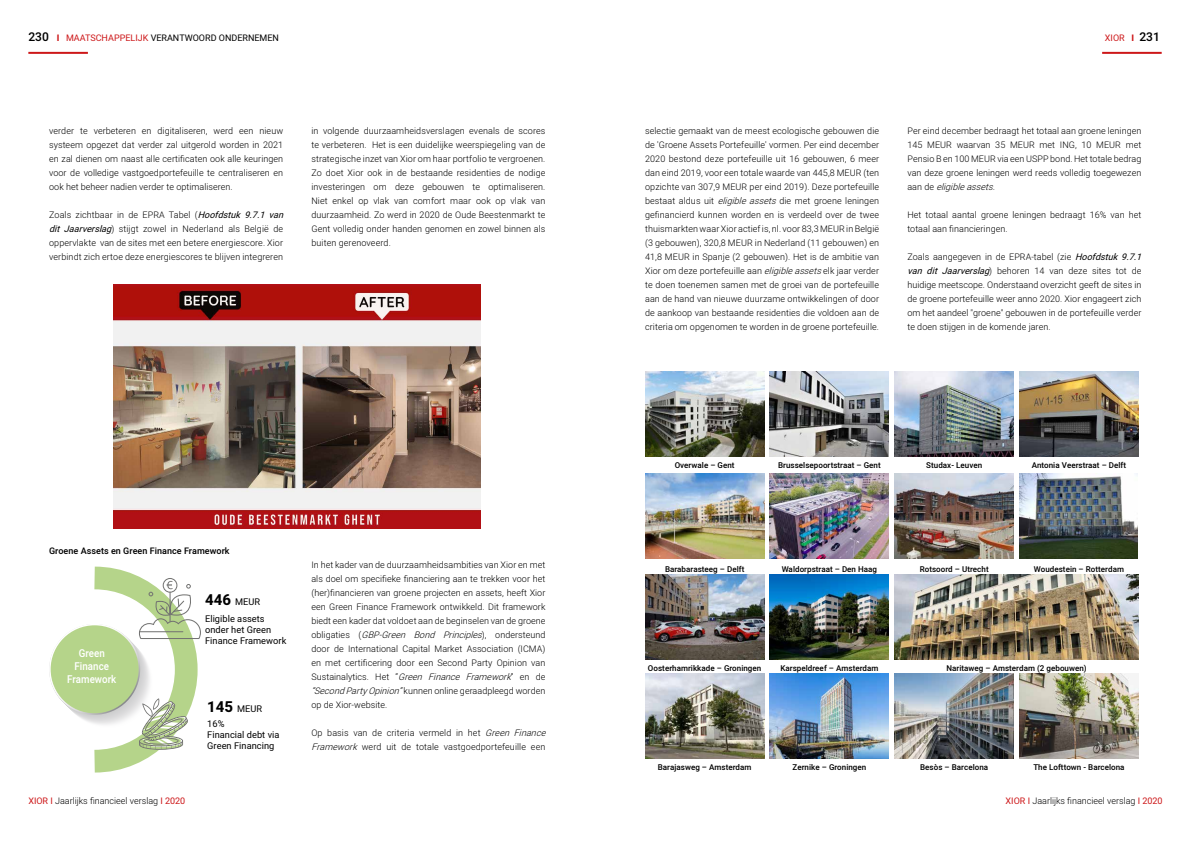
<style>
.page{position:relative;width:1191px;height:842px;background:#fff}
.page>*{position:absolute;margin:0;border:0;box-sizing:border-box;transform-origin:0 0}
.t1{font:500 10.8px/13.2px "Heebo";letter-spacing:.005em;color:#fff;text-align:center;scale:.9 1}
.t2{font:9.2px/11.1px "Heebo";letter-spacing:.005em;color:#000}
.t3{font:300 9px/14px "Heebo";letter-spacing:.005em;color:#000;text-align:justify}
.t4{font:9px "Heebo";color:#000}
.t5{font:500 9px "Heebo";letter-spacing:.005em;color:#000}
.t6{font:9px "Heebo";color:#cd1719}
.t7{font:500 8px "Heebo";letter-spacing:.005em;color:#000}
.s1{font-weight:500;font-size:12px}
.s2{font-weight:800;color:#cd1719}
.s3{color:#cd1719}
.s4{font-weight:400;font-style:italic}
.s5{font-weight:700;font-size:15px}
.s6{font-style:italic}
.s7{font-weight:800}
.s8{font-weight:500;font-size:12px;color:#000}
.s9{font-weight:400;color:#cd1719}
</style>
<div class="page">
<hr style="left:28px;top:52px;width:60px;height:2px;background:#cd1719">
<hr style="left:1102px;top:52px;width:59px;height:2px;background:#cd1719">
<img style="left:645px;top:371px;width:119px;height:85px">
<img style="left:770px;top:371px;width:119px;height:85px">
<img style="left:894px;top:371px;width:119px;height:85px">
<img style="left:1019px;top:371px;width:119px;height:85px">
<img style="left:645px;top:473px;width:119px;height:85px">
<img style="left:770px;top:473px;width:119px;height:85px">
<img style="left:894px;top:473px;width:119px;height:85px">
<img style="left:1019px;top:473px;width:118px;height:85px">
<img style="left:645px;top:575px;width:119px;height:85px">
<img style="left:770px;top:575px;width:119px;height:85px">
<img style="left:894px;top:575px;width:244px;height:85px">
<img style="left:645px;top:674px;width:119px;height:85px">
<img style="left:770px;top:674px;width:119px;height:85px">
<img style="left:894px;top:674px;width:119px;height:85px">
<img style="left:1019px;top:674px;width:119px;height:85px">
<img style="left:114px;top:284px;width:367px;height:245px">
<svg style="left:49px;top:624px;width:91px;height:91px"></svg>
<div style="left:51px;top:625px;width:88px;height:88px;background:#b5d48a;border-radius:50%"></div>
<svg style="left:72px;top:566px;width:129px;height:207px"></svg>
<p class="t4" style="left:28px;top:31px;width:252px"><span class="s1">230</span> <span class="s2">I</span> <span class="s3">MAATSCHAPPELIJK</span> VERANTWOORD ONDERNEMEN</p>
<p class="t3" style="left:49px;top:124px;width:235px">verder te verbeteren en digitaliseren, werd een nieuw systeem opgezet dat verder zal uitgerold worden in 2021 en zal dienen om naast alle certificaten ook alle keuringen voor de volledige vastgoedportefeuille te centraliseren en ook het beheer nadien verder te optimaliseren.</p>
<p class="t3" style="left:49px;top:208px;width:239px;text-align:left">Zoals zichtbaar in de EPRA Tabel (<span class="s4">Hoofdstuk 9.7.1 van dit Jaarverslag</span>) stijgt zowel in Nederland als België de oppervlakte van de sites met een betere energiescore. Xior verbindt zich ertoe deze energiescores te blijven integreren</p>
<p class="t3" style="left:311px;top:124px;width:235px">in volgende duurzaamheidsverslagen evenals de scores te verbeteren. Het is een duidelijke weerspiegeling van de strategische inzet van Xior om haar portfolio te vergroenen.<br>Zo doet Xior ook in de bestaande residenties de nodige investeringen om deze gebouwen te optimaliseren.<br>Niet enkel op vlak van comfort maar ook op vlak van duurzaamheid. Zo werd in 2020 de Oude Beestenmarkt te Gent volledig onder handen genomen en zowel binnen als buiten gerenoveerd.</p>
<p class="t5" style="left:49px;top:545px;width:182px">Groene Assets en Green Finance Framework</p>
<p class="t2" style="left:205px;top:596px;width:57px"><span class="s5">446</span> MEUR</p>
<p class="t1" style="left:67px;top:646px;width:56px">Green<br>Finance<br>Framework</p>
<p class="t2" style="left:205px;top:613px;width:83px">Eligible assets onder het Green<br>Finance Framework</p>
<p class="t2" style="left:207px;top:703px;width:57px"><span class="s5">145</span> MEUR</p>
<p class="t2" style="left:207px;top:718px;width:74px">16%<br>Financial debt via<br>Green Financing</p>
<p class="t3" style="left:311px;top:558px;width:235px">In het kader van de duurzaamheidsambities van Xior en met als doel om specifieke financiering aan te trekken voor het (her)financieren van groene projecten en assets, heeft Xior een Green Finance Framework ontwikkeld. Dit framework biedt een kader dat voldoet aan de beginselen van de groene o b l i g a t i e s ( <span class="s6">GBP-Green Bond Principles</span>) , o n d e rs t e u n d door de International Capital Market Association (ICMA) en met certificering door een Second Party Opinion van S u s t a i n a l yt i c s . H e t “ <span class="s6">Green Finance Framework</span>” e n d e <span class="s6">“SecondPartyOpinion”</span>kunnen online geraadpleegd worden op de Xior-website.</p>
<p class="t3" style="left:311px;top:726px;width:239px">Op basis van de criteria vermeld in het <span class="s6">Green Finance<br>Framework</span> werd uit de totale vastgoedportefeuille een</p>
<p class="t6" style="left:1104px;top:31px;width:56px">XIOR <span class="s7">I</span> <span class="s8">231</span></p>
<p class="t3" style="left:645px;top:124px;width:235px">selectie gemaakt van de meest ecologische gebouwen die de 'Groene Assets Portefeuille' vormen. Per eind december 2020 bestond deze portefeuille uit 16 gebouwen, 6 meer dan eind 2019, voor een totale waarde van 445,8 MEUR (ten opzichte van 307,9 MEUR per eind 2019). Deze portefeuille bestaat aldus uit <span class="s6">eligibleassets</span>die met groene leningen gefinancierd kunnen worden en is verdeeld over de twee thuismarkten waar Xior actief is, nl. voor 83,3 MEUR in België (3 gebouwen), 320,8 MEUR in Nederland (11 gebouwen) en 41,8 MEUR in Spanje (2 gebouwen). Het is de ambitie van Xior om deze portefeuille aan <span class="s6">eligibleassets</span>elk jaar verder te doen toenemen samen met de groei van de portefeuille aan de hand van nieuwe duurzame ontwikkelingen of door de aankoop van bestaande residenties die voldoen aan de criteria om opgenomen te worden in de groene portefeuille.</p>
<p class="t3" style="left:907px;top:124px;width:235px">Per eind december bedraagt het totaal aan groene leningen 145 MEUR waarvan 35 MEUR met ING, 10 MEUR met Pensio B en 100 MEUR via een USPP bond. Het totale bedrag van deze groene leningen werd reeds volledig toegewezen a a n d e <span class="s6">eligibleassets.</span></p>
<p class="t3" style="left:907px;top:208px;width:235px">Het totaal aantal groene leningen bedraagt 16% van het totaal aan financieringen.</p>
<p class="t3" style="left:907px;top:250px;width:239px;text-align:left">Zoals aangegeven in de EPRA-tabel (zie <span class="s4">Hoofdstuk9.7.1 van dit Jaarverslag</span>) behoren 14 van deze sites tot de huidige meetscope. Onderstaand overzicht geeft de sites in de groene portefeuille weer anno 2020. Xior engageert zich om het aandeel "groene" gebouwen in de portefeuille verder te doen stijgen in de komende jaren.</p>
<p class="t7" style="left:674px;top:460px;width:61px">Overwale – Gent</p>
<p class="t7" style="left:778px;top:460px;width:104px">Brusselsepoortstraat – Gent</p>
<p class="t7" style="left:926px;top:460px;width:57px">Studax- Leuven</p>
<p class="t7" style="left:1031px;top:460px;width:96px">Antonia Veerstraat – Delft</p>
<p class="t7" style="left:665px;top:563px;width:81px">Barabarasteeg – Delft</p>
<p class="t7" style="left:781px;top:563px;width:97px">Waldorpstraat – Den Haag</p>
<p class="t7" style="left:919px;top:563px;width:70px">Rotsoord – Utrecht</p>
<p class="t7" style="left:1033px;top:563px;width:92px">Woudestein – Rotterdam</p>
<p class="t7" style="left:648px;top:663px;width:115px">Oosterhamrikkade – Groningen</p>
<p class="t7" style="left:780px;top:663px;width:100px">Karspeldreef – Amsterdam</p>
<p class="t7" style="left:946px;top:663px;width:142px">Naritaweg – Amsterdam (2 gebouwen)</p>
<p class="t7" style="left:658px;top:762px;width:95px">Barajasweg – Amsterdam</p>
<p class="t7" style="left:792px;top:762px;width:75px">Zernike – Groningen</p>
<p class="t7" style="left:920px;top:762px;width:69px">Besòs – Barcelona</p>
<p class="t7" style="left:1033px;top:762px;width:93px">The Lofttown - Barcelona</p>
<p class="t3" style="left:28px;top:794px;width:158px"><span class="s9">XIOR I</span> Jaarlijks financieel verslag <span class="s9">I 2020</span></p>
<p class="t3" style="left:1005px;top:794px;width:158px"><span class="s9">XIOR I</span> Jaarlijks financieel verslag <span class="s9">I 2020</span></p>
</div>
